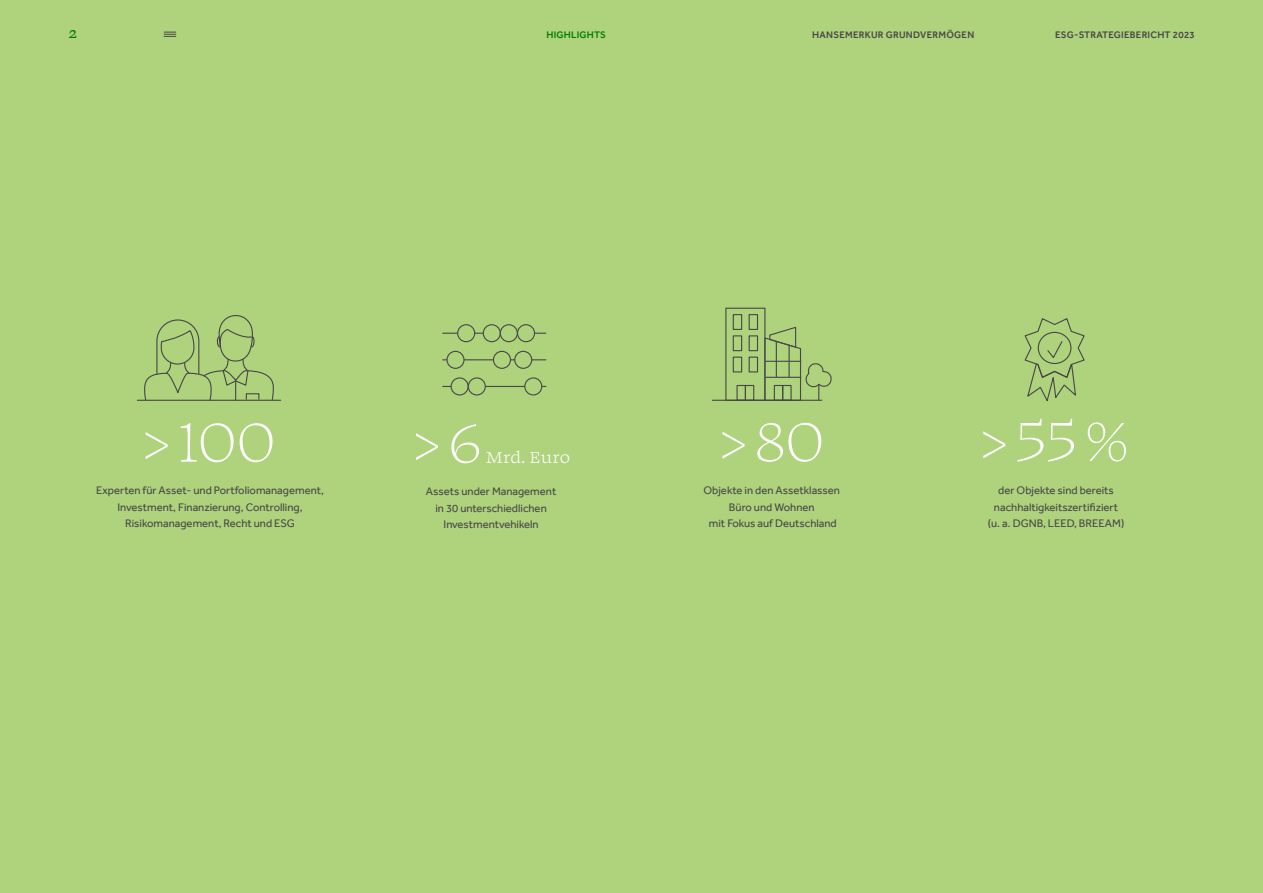
<style>
.page{position:relative;width:1263px;height:893px;background:#afd27d}
.page>*{position:absolute;margin:0;border:0;box-sizing:border-box;transform-origin:0 0}
.t1{font:300 63px "Swear Text";color:#fff}
.t2{font:18px "Swear Text";color:#fff}
.t3{font:500 15px "Swear Text";color:#007d00}
.t4{font:11.25px/16.5px "Effra";color:#474847;text-align:center}
.t5{font:500 9.75px "Effra";letter-spacing:.025em;color:#474847}
.t6{font:500 9.75px "Effra";letter-spacing:.025em;color:#007d00}
</style>
<div class="page">
<svg style="left:1024px;top:318px;width:61px;height:84px"></svg>
<svg style="left:143px;top:315px;width:131px;height:85px"></svg>
<hr style="left:712px;top:400px;width:110px;height:1px;background:#474847">
<div style="left:725px;top:308px;width:40px;height:93px;border:1px solid #474847"></div>
<div style="left:745px;top:385px;width:9px;height:16px;border:1px solid #474847"></div>
<div style="left:736px;top:385px;width:10px;height:16px;border:1px solid #474847"></div>
<div style="left:749px;top:314px;width:9px;height:16px;border:1px solid #474847"></div>
<div style="left:749px;top:335px;width:9px;height:16px;border:1px solid #474847"></div>
<div style="left:749px;top:357px;width:9px;height:15px;border:1px solid #474847"></div>
<div style="left:733px;top:314px;width:9px;height:16px;border:1px solid #474847"></div>
<div style="left:733px;top:335px;width:9px;height:16px;border:1px solid #474847"></div>
<div style="left:733px;top:357px;width:9px;height:15px;border:1px solid #474847"></div>
<svg style="left:763px;top:326px;width:69px;height:75px"></svg>
<hr style="left:137px;top:400px;width:144px;height:1px;background:#474847">
<div style="left:457px;top:324px;width:18px;height:18px;border:1px solid #474847;border-radius:50%"></div>
<div style="left:446px;top:351px;width:19px;height:18px;border:1px solid #474847;border-radius:50%"></div>
<div style="left:451px;top:377px;width:18px;height:18px;border:1px solid #474847;border-radius:50%"></div>
<div style="left:483px;top:324px;width:18px;height:18px;border:1px solid #474847;border-radius:50%"></div>
<div style="left:500px;top:324px;width:18px;height:18px;border:1px solid #474847;border-radius:50%"></div>
<div style="left:493px;top:351px;width:18px;height:18px;border:1px solid #474847;border-radius:50%"></div>
<div style="left:468px;top:377px;width:18px;height:18px;border:1px solid #474847;border-radius:50%"></div>
<div style="left:517px;top:324px;width:18px;height:18px;border:1px solid #474847;border-radius:50%"></div>
<div style="left:514px;top:351px;width:18px;height:18px;border:1px solid #474847;border-radius:50%"></div>
<div style="left:524px;top:377px;width:18px;height:18px;border:1px solid #474847;border-radius:50%"></div>
<svg style="left:532px;top:359px;width:14px;height:1px"></svg>
<svg style="left:464px;top:359px;width:29px;height:1px"></svg>
<hr style="left:486px;top:386px;width:39px;height:1px;background:#474847">
<svg style="left:443px;top:333px;width:14px;height:1px"></svg>
<svg style="left:164px;top:32px;width:12px;height:5px"></svg>
<h3 class="t3" style="left:69px;top:23px;width:10px">2</h3>
<p class="t6" style="left:546px;top:29px;width:61px">HIGHLIGHTS</p>
<p class="t5" style="left:812px;top:29px;width:164px">HANSEMERKUR GRUNDVERMÖGEN</p>
<p class="t5" style="left:1055px;top:29px;width:141px">ESG-STRATEGIEBERICHT 2023</p>
<h1 class="t1" style="left:142px;top:401px;width:135px">&gt; 100</h1>
<h1 class="t1" style="left:413px;top:402px;width:70px">&gt;6</h1>
<h2 class="t2" style="left:486px;top:445px;width:86px">Mrd. Euro</h2>
<p class="t4" style="left:96px;top:482px;width:229px">Experten für Asset- und Portfoliomanagement,<br>Investment, Finanzierung, Controlling, -Risikomanagement, Recht und ESG</p>
<p class="t4" style="left:426px;top:483px;width:132px">Assets under Management in 30 unterschiedlichen<br>Investmentvehikeln</p>
<h1 class="t1" style="left:719px;top:400px;width:107px">&gt;80</h1>
<p class="t4" style="left:703px;top:482px;width:138px">Objekte in den Assetklassen<br>Büro und Wohnen<br>mit Fokus auf Deutschland</p>
<h1 class="t1" style="left:980px;top:400px;width:150px">&gt;55%</h1>
<p class="t4" style="left:988px;top:482px;width:138px">der Objekte sind bereits nachhaltigkeitszertifiziert (u. a. DGNB, LEED, BREEAM)</p>
</div>
